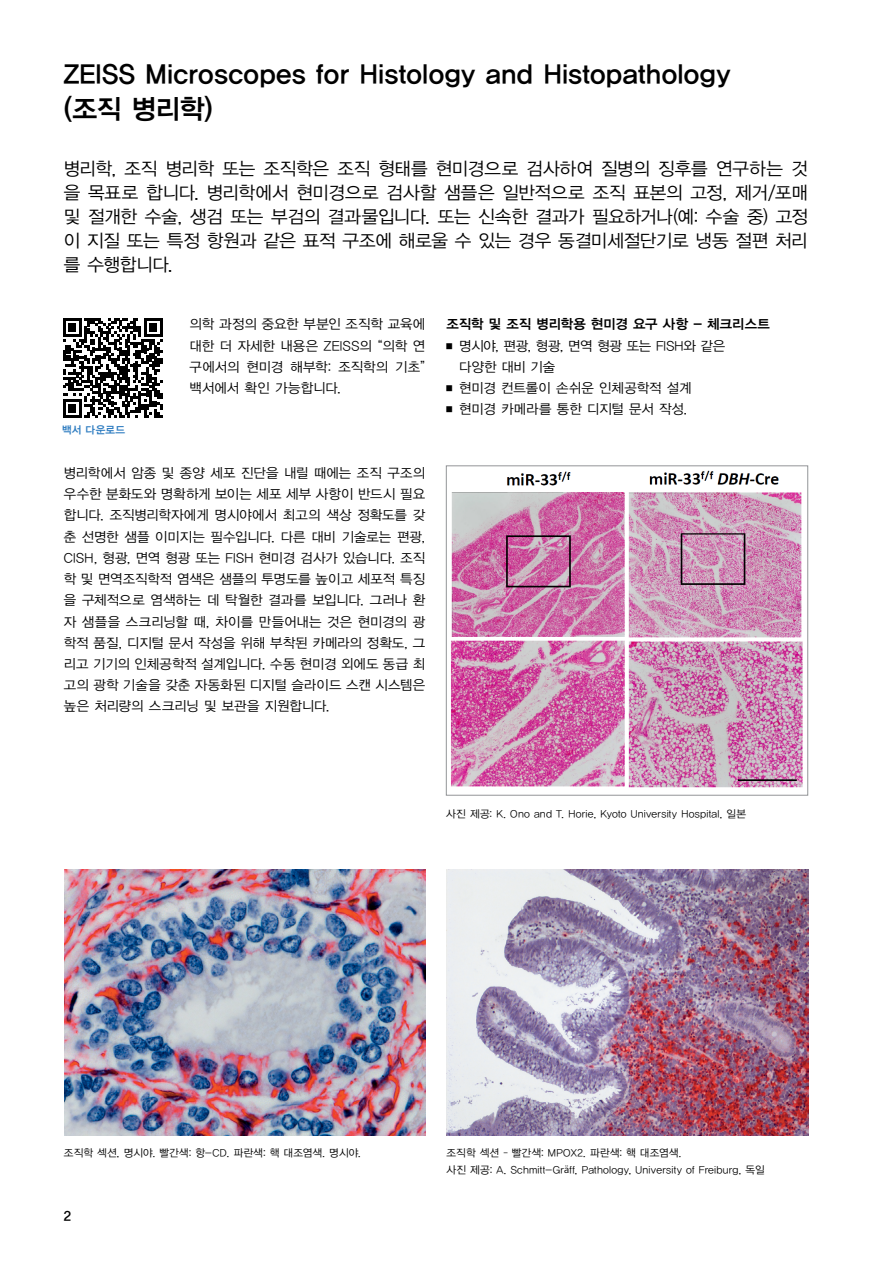
<style>
.page{position:relative;width:893px;height:1263px;background:#fff}
.page>*{position:absolute;margin:0;border:0;box-sizing:border-box;transform-origin:0 0}
.t1{font:27px/36px "YDGO14";letter-spacing:.01em;color:#000}
.t2{font:18px/24px "YDGO12";letter-spacing:-.01em;color:#000;text-align:justify}
.t3{font:13.5px/21.1px "YDGO12";color:#000;text-align:justify}
.t4{font:13.5px "YDGO14";letter-spacing:-.005em;color:#000}
.t5{font:10.5px/16.5px "YDGO12";letter-spacing:.025em;color:#000}
.t6{font:10.5px "YDGO14";letter-spacing:.03em;color:#2f7dc1}
.s1{font-family:"ZEISS Frutiger Next W1 G";font-weight:300;font-stretch:condensed}
.s2{font-family:"ZEISS Frutiger Next W1 G"}
</style>
<div class="page">
<img style="left:447px;top:869px;width:361px;height:266px">
<img style="left:451px;top:471px;width:352px;height:317px">
<div style="left:446px;top:466px;width:362px;height:329px;border:1px solid #939598"></div>
<img style="left:64px;top:869px;width:361px;height:266px">
<svg style="left:63px;top:318px;width:100px;height:100px"></svg>
<h1 class="t1" style="left:64px;top:57px;width:668px">ZEISS Microscopes for Histology and Histopathology (조직 병리학)</h1>
<h2 class="t2" style="left:64px;top:157px;width:746px">병리학, 조직 병리학 또는 조직학은 조직 형태를 현미경으로 검사하여 질병의 징후를 연구하는 것 을 목표로 합니다. 병리학에서 현미경으로 검사할 샘플은 일반적으로 조직 표본의 고정, 제거/포매 및 절개한 수술, 생검 또는 부검의 결과물입니다. 또는 신속한 결과가 필요하거나(예: 수술 중) 고정 이 지질 또는 특정 항원과 같은 표적 구조에 해로울 수 있는 경우 동결미세절단기로 냉동 절편 처리 를 수행합니다.</h2>
<p class="t6" style="left:62px;top:425px;width:65px">백서 다운로드</p>
<p class="t3" style="left:190px;top:314px;width:237px">의학 과정의 중요한 부분인 조직학 교육에 대한 더 자세한 내용은 ZEISS의 “의학 연 구에서의 현미경 해부학: 조직학의 기초” 백서에서 확인 가능합니다.</p>
<p class="t3" style="left:64px;top:463px;width:363px">병리학에서 암종 및 종양 세포 진단을 내릴 때에는 조직 구조의 우수한 분화도와 명확하게 보이는 세포 세부 사항이 반드시 필요 합니다. 조직병리학자에게 명시야에서 최고의 색상 정확도를 갖 춘 선명한 샘플 이미지는 필수입니다. 다른 대비 기술로는 편광, CISH, 형광, 면역 형광 또는 FISH 현미경 검사가 있습니다. 조직 학 및 면역조직학적 염색은 샘플의 투명도를 높이고 세포적 특징 을 구체적으로 염색하는 데 탁월한 결과를 보입니다. 그러나 환 자 샘플을 스크리닝할 때, 차이를 만들어내는 것은 현미경의 광 학적 품질, 디지털 문서 작성을 위해 부착된 카메라의 정확도, 그 리고 기기의 인체공학적 설계입니다. 수동 현미경 외에도 동급 최 고의 광학 기술을 갖춘 자동화된 디지털 슬라이드 스캔 시스템은 높은 처리량의 스크리닝 및 보관을 지원합니다.</p>
<p class="t4" style="left:446px;top:318px;width:325px">조직학 및 조직 병리학용 현미경 요구 사항 - 체크리스트</p>
<p class="t3" style="left:459px;top:335px;width:267px;text-indent:-13px"><span class="s1">•</span> 명시야, 편광, 형광, 면역 형광 또는 FISH와 같은 다양한 대비 기술</p>
<p class="t3" style="left:446px;top:378px;width:247px"><span class="s1">•</span> 현미경 컨트롤이 손쉬운 인체공학적 설계</p>
<p class="t3" style="left:446px;top:399px;width:242px"><span class="s1">•</span> 현미경 카메라를 통한 디지털 문서 작성.</p>
<p class="t5" style="left:446px;top:805px;width:301px">사진 제공: K. Ono and T. Horie, Kyoto University Hospital, 일본</p>
<p class="t5" style="left:64px;top:1145px;width:298px">조직학 섹션, 명시야. 빨간색: 항-CD. 파란색: 핵 대조염색. 명시야.</p>
<p class="t4" style="left:64px;top:1209px;width:9px">2</p>
<p class="t5" style="left:446px;top:1145px;width:320px">조직학 섹션 – 빨간색: MPOX2. 파란색: 핵 대조염색.<br>사진 제공: A. Schmitt-Gr<span class="s2">ä</span>ff, Pathology, University of Freiburg, 독일</p>
</div>
